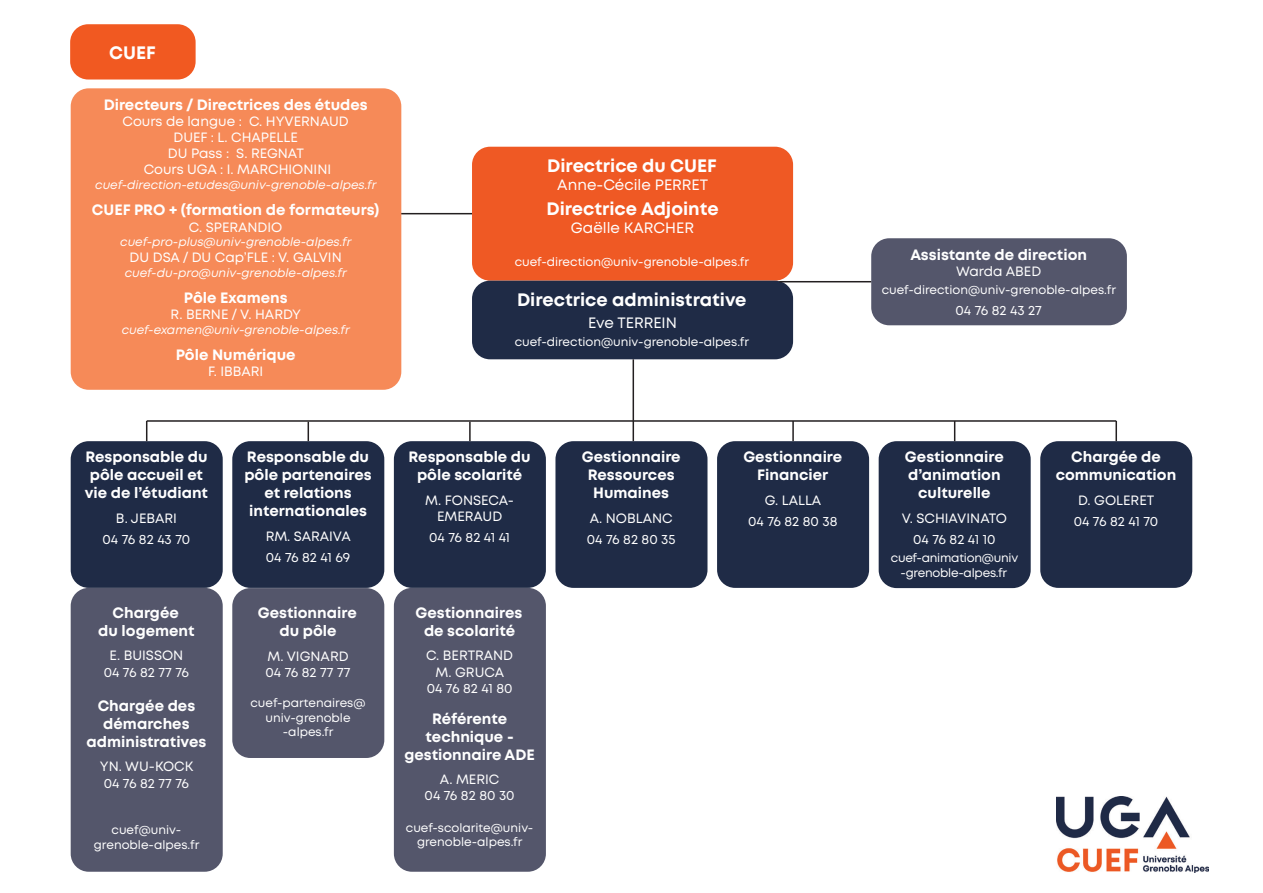
<style>
.page{position:relative;width:1263px;height:893px;background:#fff}
.page>*{position:absolute;margin:0;border:0;box-sizing:border-box;transform-origin:0 0}
.t1{font:700 18px "Mont";color:#fff}
.t2{font:700 15px/18px "Mont";color:#fff;text-align:center}
.t3{font:15px "Mont";color:#fff}
.t4{font:13.5px/16.2px "Mont";color:#fff;text-align:center}
.t5{font:12px/14.4px "Mont";color:#fff;text-align:center}
.t6{font:italic 12px "Mont";color:#fff}
.t7{font:12px/14.4px "Mont";letter-spacing:-.02em;color:#fff;text-align:center}
</style>
<div class="page">
<hr style="left:391px;top:213px;width:81px;height:1px;background:#231f20">
<div style="left:70px;top:24px;width:126px;height:56px;background:#f15921;border-radius:18px"></div>
<div style="left:472px;top:147px;width:321px;height:134px;background:#ef5924;border-radius:18px"></div>
<div style="left:472px;top:281px;width:321px;height:78px;background:#1f2b46;border-radius:18px"></div>
<div style="left:871px;top:238px;width:256px;height:87px;background:#54566b;border-radius:18px"></div>
<div style="left:71px;top:88px;width:330px;height:302px;background:#f68a58;border-radius:18px"></div>
<div style="left:71px;top:441px;width:152px;height:147px;background:#1f2b46;border-radius:18px"></div>
<div style="left:555px;top:441px;width:152px;height:147px;background:#1f2b46;border-radius:18px"></div>
<div style="left:717px;top:441px;width:152px;height:147px;background:#1f2b46;border-radius:18px"></div>
<div style="left:879px;top:441px;width:152px;height:147px;background:#1f2b46;border-radius:18px"></div>
<div style="left:1040px;top:441px;width:152px;height:147px;background:#1f2b46;border-radius:18px"></div>
<div style="left:394px;top:441px;width:152px;height:147px;background:#1f2b46;border-radius:18px"></div>
<div style="left:232px;top:441px;width:152px;height:147px;background:#1f2b46;border-radius:18px"></div>
<div style="left:71px;top:588px;width:152px;height:284px;background:#54566b;border-radius:18px"></div>
<div style="left:232px;top:588px;width:152px;height:170px;background:#54566b;border-radius:18px"></div>
<div style="left:394px;top:588px;width:152px;height:284px;background:#54566b;border-radius:18px"></div>
<img style="left:1057px;top:796px;width:152px;height:76px">
<hr style="left:147px;top:420px;width:969px;height:2px;background:#231f20">
<hr style="left:632px;top:359px;width:2px;height:61px;background:#231f20">
<hr style="left:779px;top:281px;width:92px;height:1px;background:#231f20">
<svg style="left:146px;top:421px;width:1px;height:20px"></svg>
<svg style="left:308px;top:422px;width:1px;height:19px"></svg>
<svg style="left:469px;top:422px;width:2px;height:19px"></svg>
<hr style="left:632px;top:420px;width:2px;height:21px;background:#231f20">
<hr style="left:792px;top:421px;width:2px;height:20px;background:#231f20">
<svg style="left:954px;top:422px;width:1px;height:19px"></svg>
<hr style="left:1115px;top:421px;width:2px;height:20px;background:#231f20">
<p class="t1" style="left:109px;top:41px;width:48px">CUEF</p>
<p class="t2" style="left:104px;top:95px;width:265px">Directeurs / Directrices des études</p>
<p class="t4" style="left:123px;top:113px;width:228px">Cours de langue : C. HYVERNAUD<br>DUEF : L. CHAPELLE<br>DU Pass : S. REGNAT<br>Cours UGA : I. MARCHIONINI</p>
<p class="t6" style="left:95px;top:177px;width:283px">cuef-direction-etudes@univ-grenoble-alpes.fr</p>
<p class="t2" style="left:92px;top:201px;width:289px">CUEF PRO + (formation de formateurs)</p>
<p class="t4" style="left:189px;top:219px;width:95px">C. SPERANDIO</p>
<p class="t6" style="left:120px;top:234px;width:233px">cuef-pro-plus@univ-grenoble-alpes.fr</p>
<p class="t4" style="left:130px;top:249px;width:214px">DU DSA / DU Cap’FLE : V. GALVIN</p>
<p class="t6" style="left:125px;top:265px;width:223px">cuef-du-pro@univ-grenoble-alpes.fr</p>
<p class="t2" style="left:184px;top:289px;width:105px">Pôle Examens</p>
<p class="t4" style="left:171px;top:306px;width:132px">R. BERNE / V. HARDY</p>
<p class="t6" style="left:122px;top:322px;width:230px">cuef-examen@univ-grenoble-alpes.fr</p>
<p class="t2" style="left:176px;top:346px;width:121px">Pôle Numérique</p>
<p class="t4" style="left:208px;top:364px;width:57px">F. IBBARI</p>
<p class="t1" style="left:547px;top:154px;width:171px">Directrice du CUEF</p>
<p class="t3" style="left:557px;top:175px;width:152px">Anne-Cécile PERRET</p>
<p class="t1" style="left:546px;top:197px;width:174px">Directrice Adjointe</p>
<p class="t3" style="left:571px;top:219px;width:125px">Gaëlle KARCHER</p>
<p class="t5" style="left:515px;top:254px;width:236px">cuef-direction@univ-grenoble-alpes.fr</p>
<p class="t1" style="left:517px;top:287px;width:231px">Directrice administrative</p>
<p class="t3" style="left:588px;top:313px;width:90px">Eve TERREIN</p>
<p class="t5" style="left:515px;top:335px;width:236px">cuef-direction@univ-grenoble-alpes.fr</p>
<p class="t2" style="left:85px;top:448px;width:125px">Responsable du pôle accueil et vie de l’étudiant</p>
<p class="t4" style="left:103px;top:508px;width:89px;line-height:20.4px">B. JEBARI<br>04 76 82 43 70</p>
<p class="t2" style="left:98px;top:603px;width:98px">Chargée<br>du logement</p>
<p class="t4" style="left:104px;top:648px;width:87px">E. BUISSON<br>04 76 82 77 76</p>
<p class="t2" style="left:87px;top:697px;width:121px">Chargée des démarches administratives</p>
<p class="t4" style="left:100px;top:759px;width:95px;text-align:left">YN. WU-KOCK<br>04 76 82 77 76</p>
<p class="t5" style="left:94px;top:823px;width:107px">cuef@univ&shy;grenoble-alpes.fr</p>
<p class="t2" style="left:244px;top:448px;width:129px">Responsable du pôle partenaires et relations internationales</p>
<p class="t4" style="left:266px;top:526px;width:87px;line-height:20.4px;text-align:left">RM. SARAIVA<br>04 76 82 41 69</p>
<p class="t2" style="left:258px;top:604px;width:100px">Gestionnaire du pôle</p>
<p class="t4" style="left:265px;top:648px;width:87px;text-align:left">M. VIGNARD<br>04 76 82 77 77</p>
<p class="t5" style="left:250px;top:696px;width:117px">cuef-partenaires@ univ-grenoble -alpes.fr</p>
<p class="t2" style="left:409px;top:448px;width:124px">Responsable du pôle scolarité</p>
<p class="t4" style="left:425px;top:492px;width:90px">M. FONSECA-<br>EMERAUD</p>
<p class="t4" style="left:429px;top:529px;width:82px">04 76 82 41 41</p>
<p class="t2" style="left:415px;top:603px;width:108px">Gestionnaires de scolarité</p>
<p class="t4" style="left:426px;top:648px;width:89px">C. BERTRAND<br>M. GRUCA<br>04 76 82 41 80</p>
<p class="t2" style="left:404px;top:709px;width:132px">Référente technique - gestionnaire ADE</p>
<p class="t4" style="left:425px;top:771px;width:92px">A. MERIC<br>04 76 82 80 30</p>
<p class="t5" style="left:406px;top:820px;width:129px">cuef-scolarite@univ&shy;grenoble-alpes.fr</p>
<p class="t2" style="left:582px;top:448px;width:100px">Gestionnaire<br>Ressources<br>Humaines</p>
<p class="t4" style="left:587px;top:508px;width:90px;line-height:20.4px;text-align:left">A. NOBLANC<br>04 76 82 80 35</p>
<p class="t2" style="left:743px;top:448px;width:100px">Gestionnaire<br>Financier</p>
<p class="t4" style="left:748px;top:490px;width:91px;line-height:20.4px">G. LALLA<br>04 76 82 80 38</p>
<p class="t2" style="left:910px;top:245px;width:178px">Assistante de direction</p>
<p class="t4" style="left:956px;top:263px;width:87px">Warda ABED</p>
<p class="t5" style="left:882px;top:283px;width:236px">cuef-direction@univ-grenoble-alpes.fr</p>
<p class="t4" style="left:955px;top:302px;width:88px">04 76 82 43 27</p>
<p class="t2" style="left:905px;top:448px;width:100px">Gestionnaire d’animation culturelle</p>
<p class="t4" style="left:902px;top:508px;width:107px;line-height:20.4px">V. SCHIAVINATO<br>04 76 82 41 10</p>
<p class="t7" style="left:891px;top:551px;width:129px">cuef-animation@univ -grenoble-alpes.fr</p>
<p class="t2" style="left:1056px;top:448px;width:122px">Chargée de communication</p>
<p class="t4" style="left:1074px;top:490px;width:86px;line-height:20.4px">D. GOLERET<br>04 76 82 41 70</p>
</div>
